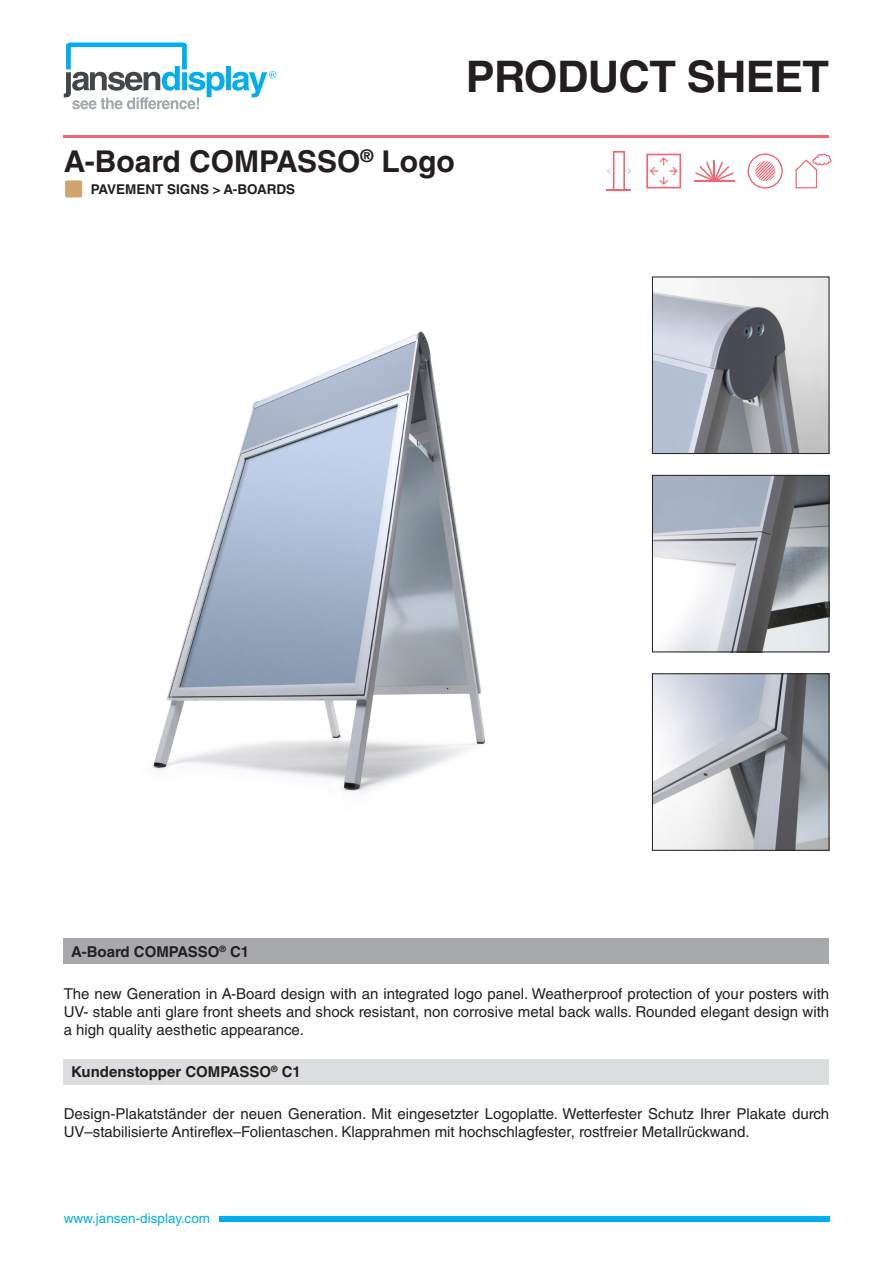
<style>
.page{position:relative;width:893px;height:1263px;background:#fff}
.page>*{position:absolute;margin:0;border:0;box-sizing:border-box;transform-origin:0 0}
.t1{font:700 43.5px "Helvetica LT Std";letter-spacing:-.015em;color:#231f20}
.t2{font:700 30px "Helvetica LT Std";color:#231f20}
.t3{font:15px/18px "Helvetica LT Std";color:#231f20;text-align:justify}
.t4{font:700 15px "Helvetica LT Std";color:#231f20}
.t5{font:13.5px "Helvetica LT Std";color:#00aeef}
.t6{font:700 13.5px "Helvetica LT Std";color:#231f20}
</style>
<div class="page">
<div style="left:219px;top:1216px;width:610px;height:6px;background:#00aeef"></div>
<hr style="left:64px;top:135px;width:765px;height:3px;background:#f16672">
<svg style="left:64px;top:43px;width:212px;height:66px"></svg>
<div style="left:64px;top:938px;width:765px;height:26px;background:#a8a9ad"></div>
<div style="left:64px;top:1059px;width:765px;height:25px;background:#dcdddf"></div>
<img style="left:654px;top:279px;width:173px;height:173px">
<div style="left:652px;top:277px;width:177px;height:177px;border:1px solid #231f20"></div>
<img style="left:654px;top:675px;width:173px;height:173px">
<div style="left:652px;top:673px;width:177px;height:177px;border:1px solid #231f20"></div>
<img style="left:654px;top:477px;width:173px;height:173px">
<div style="left:652px;top:475px;width:177px;height:177px;border:1px solid #231f20"></div>
<svg style="left:646px;top:154px;width:35px;height:34px"></svg>
<svg style="left:748px;top:153px;width:35px;height:36px"></svg>
<hr style="left:694px;top:180px;width:41px;height:2px;background:#f16672">
<svg style="left:695px;top:160px;width:39px;height:20px"></svg>
<div style="left:65px;top:180px;width:17px;height:17px;background:#d1a36e;border-radius:2px"></div>
<img style="left:153px;top:331px;width:333px;height:461px">
<svg style="left:795px;top:154px;width:37px;height:34px"></svg>
<svg style="left:607px;top:151px;width:24px;height:40px"></svg>
<p class="t1" style="left:466px;top:50px;width:365px">PRODUCT SHEET</p>
<p class="t2" style="left:64px;top:143px;width:393px">A-Board COMPASSO<sup>®</sup> Logo</p>
<p class="t6" style="left:91px;top:181px;width:206px">PAVEMENT SIGNS &gt; A-BOARDS</p>
<p class="t4" style="left:71px;top:942px;width:180px">A-Board COMPASSO<sup>®</sup> C1</p>
<p class="t3" style="left:64px;top:984px;width:767px">The new Generation in A-Board design with an integrated logo panel. Weatherproof protection of your posters with UV- stable anti glare front sheets and shock resistant, non corrosive metal back walls. Rounded elegant design with a high quality aesthetic appearance.</p>
<p class="t4" style="left:71px;top:1062px;width:231px">Kundenstopper COMPASSO<sup>®</sup> C1</p>
<p class="t3" style="left:64px;top:1105px;width:767px">Design-Plakatständer der neuen Generation. Mit eingesetzter Logoplatte. Wetterfester Schutz Ihrer Plakate durch<br>UV–stabilisierte Antireflex–Folientaschen. Klapprahmen mit hochschlagfester, rostfreier Metallrückwand.</p>
<p class="t5" style="left:64px;top:1210px;width:148px">www.jansen-display.com</p>
</div>
